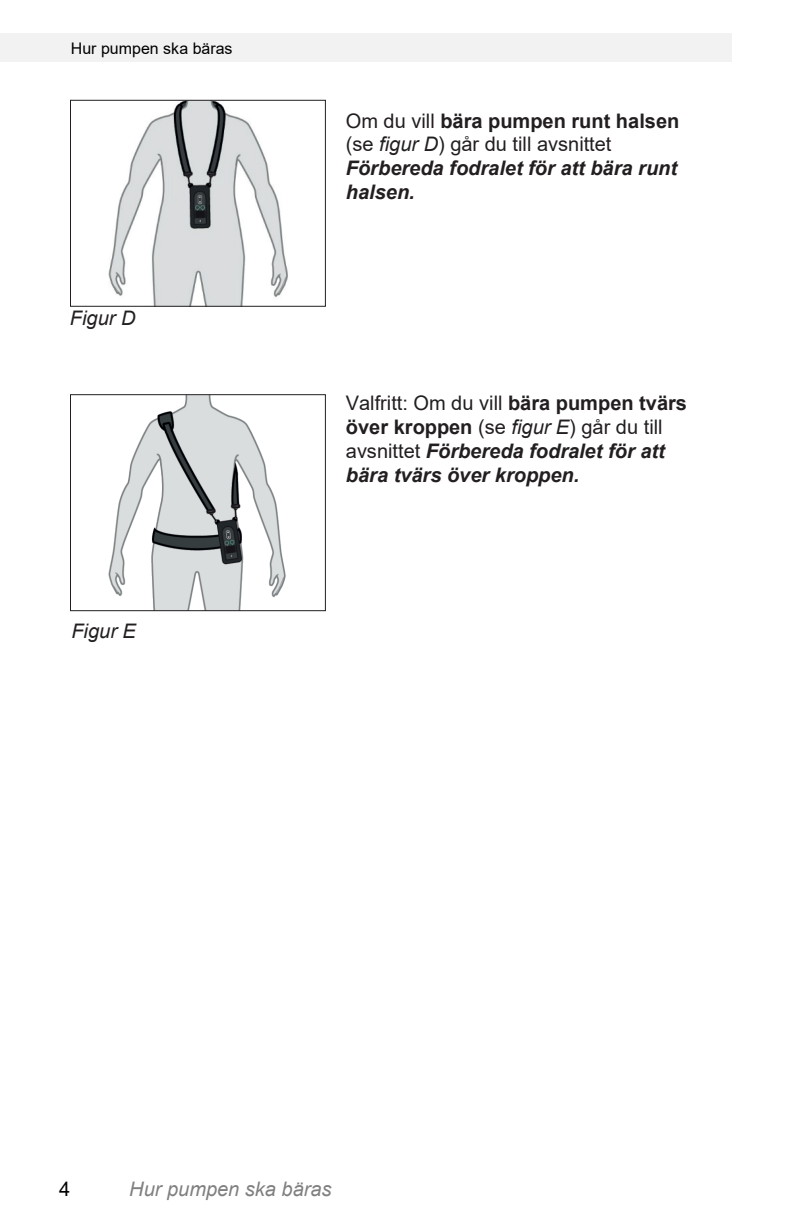
<style>
.page{position:relative;width:792px;height:1224px;background:#fff}
.page>*{position:absolute;margin:0;border:0;box-sizing:border-box;transform-origin:0 0}
.t1{font:italic 700 20px/24px "Arial";color:#231f20}
.t2{font:italic 20px "Arial";color:#808080}
.t3{font:italic 20px "Arial";color:#231f20}
.t4{font:20px "Arial";color:#000}
.t5{font:16px "Arial";color:#000}
.s1{font-weight:400;font-style:normal}
.s2{font-style:normal}
.s3{font-weight:400}
</style>
<div class="page">
<img style="left:109px;top:102px;width:179px;height:203px">
<div style="left:70px;top:100px;width:256px;height:207px;border:1px solid #231f20"></div>
<img style="left:108px;top:396px;width:178px;height:213px">
<div style="left:70px;top:394px;width:256px;height:217px;border:1px solid #231f20"></div>
<div style="left:0;top:33px;width:731px;height:28px;background:#f2f2f2"></div>
<p class="t5" style="left:71px;top:37px;width:163px">Hur pumpen ska bäras</p>
<p class="t3" style="left:70px;top:305px;width:67px">Figur D</p>
<p class="t3" style="left:71px;top:618px;width:66px">Figur E</p>
<p class="t1" style="left:346px;top:109px;width:335px"><span class="s1">Om du vill</span> <span class="s2">bära pumpen runt halsen </span><span class="s1">(se</span> <span class="s3">figur D</span><span class="s1">) går du till avsnittet<br></span>Förbereda fodralet för att bära runt halsen.</p>
<p class="t1" style="left:346px;top:392px;width:343px"><span class="s1">Valfritt: Om du vill</span> <span class="s2">bära pumpen tvärs över kroppen</span> <span class="s1">(se</span> <span class="s3">figur E</span><span class="s1">) går du till avsnittet</span> Förbereda fodralet för att bära tvärs över kroppen.</p>
<p class="t4" style="left:59px;top:1175px;width:13px">4</p>
<p class="t2" style="left:129px;top:1176px;width:204px">Hur pumpen ska bäras</p>
</div>
